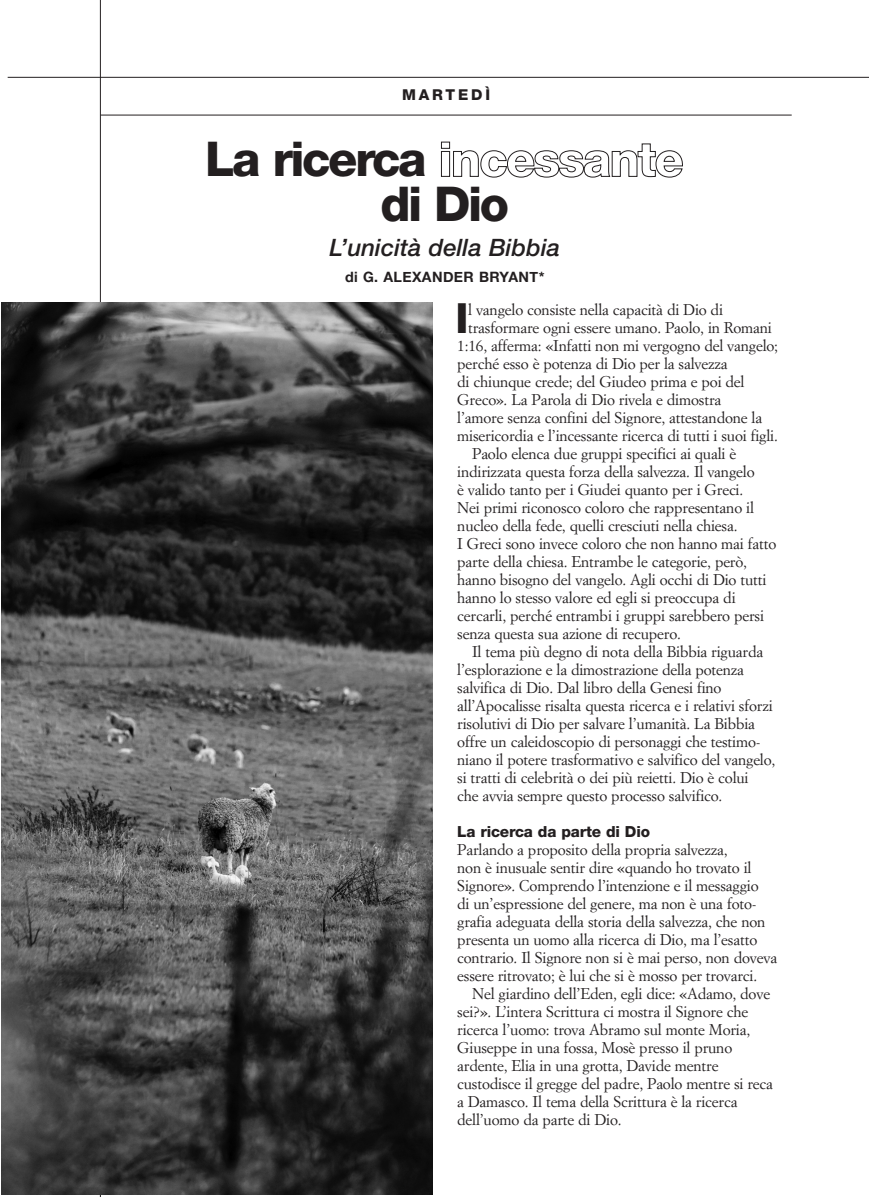
<style>
.page{position:relative;width:869px;height:1197px;background:#fff}
.page>*{position:absolute;margin:0;border:0;box-sizing:border-box;transform-origin:0 0}
.t1{font:800 48px/45px "Helvetica Neue";letter-spacing:-.05em;color:#231f20;text-align:center}
.t2{font:800 41.7px "Helvetica Neue";color:#231f20}
.t3{font:italic 500 24px "Helvetica Neue";color:#231f20}
.t4{font:15.3px/18px "Simoncini Garamond";letter-spacing:-.01em;color:#231f20}
.t5{font:800 15.3px "Helvetica Neue";letter-spacing:-.015em;color:#231f20}
.t6{font:800 15px "Helvetica Neue";letter-spacing:.19em;color:#231f20}
.t7{font:700 14.25px "Helvetica Neue";letter-spacing:.03em;color:#231f20}
.s1{color:#fff}
</style>
<div class="page">
<hr style="left:100px;top:0;width:1px;height:1196px;background:#231f20">
<hr style="left:100px;top:115px;width:692px;height:1px;background:#231f20">
<hr style="left:8px;top:77px;width:861px;height:1px;background:#231f20">
<img style="left:1px;top:302px;width:431px;height:891px">
<p class="t6" style="left:402px;top:89px;width:90px">MARTEDÌ</p>
<h1 class="t1" style="left:205px;top:141px;width:480px">La ricerca <span class="s1">incessante </span>di Dio</h1>
<h3 class="t3" style="left:329px;top:239px;width:232px">L’unicità della Bibbia</h3>
<p class="t7" style="left:345px;top:268px;width:201px">DI G. ALEXANDER BRYANT*</p>
<h2 class="t2" style="left:456px;top:303px;width:15px">I</h2>
<p class="t4" style="left:468px;top:301px;width:256px">l vangelo consiste nella capacità di Dio di</p>
<p class="t4" style="left:468px;top:319px;width:305px">trasformare ogni essere umano. Paolo, in Romani</p>
<p class="t4" style="left:457px;top:337px;width:322px">1:16, afferma: «Infatti non mi vergogno del vangelo;</p>
<p class="t4" style="left:457px;top:355px;width:272px">perché esso è potenza di Dio per la salvezza</p>
<p class="t4" style="left:457px;top:373px;width:289px">di chiunque crede; del Giudeo prima e poi del</p>
<p class="t4" style="left:457px;top:391px;width:266px">Greco». La Parola di Dio rivela e dimostra</p>
<p class="t4" style="left:457px;top:409px;width:306px">l’amore senza confini del Signore, attestandone la</p>
<p class="t4" style="left:457px;top:427px;width:322px">misericordia e l’incessante ricerca di tutti i suoi figli.</p>
<p class="t4" style="left:472px;top:445px;width:266px">Paolo elenca due gruppi specifici ai quali è</p>
<p class="t4" style="left:457px;top:463px;width:299px">indirizzata questa forza della salvezza. Il vangelo</p>
<p class="t4" style="left:457px;top:481px;width:288px">è valido tanto per i Giudei quanto per i Greci.</p>
<p class="t4" style="left:457px;top:499px;width:298px">Nei primi riconosco coloro che rappresentano il</p>
<p class="t4" style="left:457px;top:517px;width:282px">nucleo della fede, quelli cresciuti nella chiesa.</p>
<p class="t4" style="left:457px;top:535px;width:321px">I Greci sono invece coloro che non hanno mai fatto</p>
<p class="t4" style="left:457px;top:553px;width:291px">parte della chiesa. Entrambe le categorie, però,</p>
<p class="t4" style="left:457px;top:571px;width:311px">hanno bisogno del vangelo. Agli occhi di Dio tutti</p>
<p class="t4" style="left:457px;top:589px;width:280px">hanno lo stesso valore ed egli si preoccupa di</p>
<p class="t4" style="left:457px;top:607px;width:308px">cercarli, perché entrambi i gruppi sarebbero persi</p>
<p class="t4" style="left:457px;top:625px;width:225px">senza questa sua azione di recupero.</p>
<p class="t4" style="left:472px;top:643px;width:293px">Il tema più degno di nota della Bibbia riguarda</p>
<p class="t4" style="left:457px;top:661px;width:288px">l’esplorazione e la dimostrazione della potenza</p>
<p class="t4" style="left:457px;top:679px;width:266px">salvifica di Dio. Dal libro della Genesi fino</p>
<p class="t4" style="left:457px;top:697px;width:317px">all’Apocalisse risalta questa ricerca e i relativi sforzi</p>
<p class="t4" style="left:457px;top:715px;width:299px">risolutivi di Dio per salvare l’umanità. La Bibbia</p>
<p class="t4" style="left:457px;top:733px;width:305px">offre un caleidoscopio di personaggi che testimo-</p>
<p class="t4" style="left:457px;top:751px;width:320px">niano il potere trasformativo e salvifico del vangelo,</p>
<p class="t4" style="left:457px;top:769px;width:293px">si tratti di celebrità o dei più reietti. Dio è colui</p>
<p class="t4" style="left:457px;top:787px;width:267px">che avvia sempre questo processo salvifico.</p>
<p class="t5" style="left:457px;top:826px;width:194px">La ricerca da parte di Dio</p>
<p class="t4" style="left:457px;top:841px;width:321px">Parlando a proposito della propria salvezza,<br>non è inusuale sentir dire «quando ho trovato il Signore». Comprendo l’intenzione e il messaggio<br>di un’espressione del genere, ma non è una foto&shy;grafia adeguata della storia della salvezza, che non presenta un uomo alla ricerca di Dio, ma l’esatto contrario. Il Signore non si è mai perso, non doveva essere ritrovato; è lui che si è mosso per trovarci.</p>
<p class="t4" style="left:457px;top:985px;width:317px;text-indent:15px">Nel giardino dell’Eden, egli dice: «Adamo, dove sei?». L’intera Scrittura ci mostra il Signore che ricerca l’uomo: trova Abramo sul monte Moria, Giuseppe in una fossa, Mosè presso il pruno ardente, Elia in una grotta, Davide mentre custodisce il gregge del padre, Paolo mentre si reca a Damasco. Il tema della Scrittura è la ricerca dell’uomo da parte di Dio.</p>
</div>
